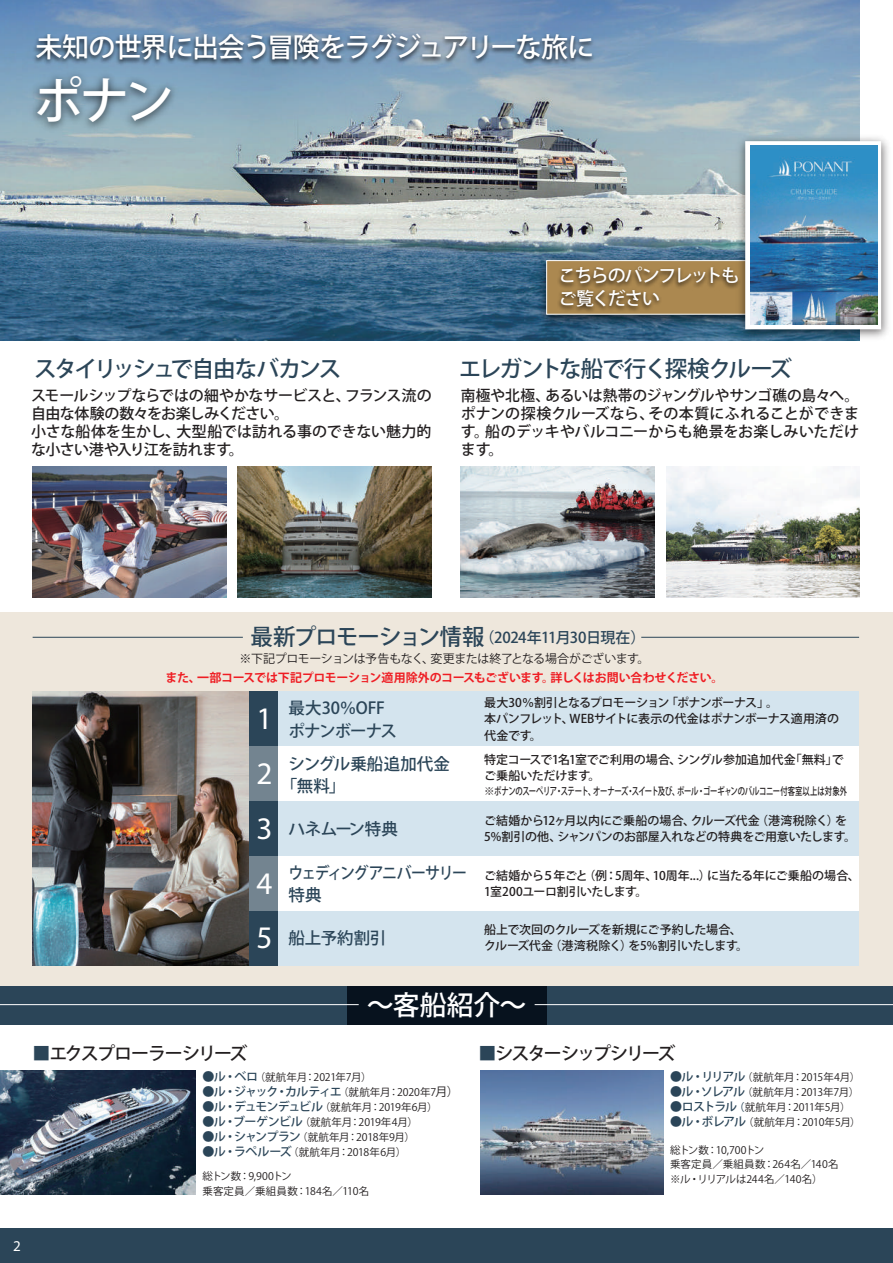
<style>
.page{position:relative;width:893px;height:1263px;background:#fff}
.page>*{position:absolute;margin:0;border:0;box-sizing:border-box;transform-origin:0 0}
.t1{font:500 49.5px "Koz Go Pr 6 N";color:#fff}
.t2{font:31.5px "Myriad Pro";color:#fff}
.t3{font:500 27px "Koz Go Pr 6 N";letter-spacing:-.05em;color:#fff}
.t4{font:500 22.5px "Koz Go Pr 6 N";letter-spacing:-.075em;color:#2b4558}
.t5{font:500 22.5px "Koz Go Pr 6 N";letter-spacing:-.1em;color:#2b4558}
.t6{font:500 18px "Koz Go Pr 6 N";letter-spacing:-.1em;color:#231f20}
.t7{font:500 18px/22.5px "Koz Go Pr 6 N";letter-spacing:-.085em;color:#fff}
.t8{font:500 16.5px/22.5px "Koz Go Pr 6 N";letter-spacing:-.035em;color:#2b4558}
.t9{font:500 16.5px/22.5px "Koz Go Pr 6 N";letter-spacing:-.09em;color:#2b4558;scale:.9 1}
.t10{font:500 16.5px/22.5px "Koz Go Pr 6 N";color:#2b4558}
.t11{font:500 15px/18px "Koz Go Pr 6 N";letter-spacing:-.015em;color:#231f20}
.t12{font:500 15px "Koz Go Pr 6 N";letter-spacing:-.035em;color:#2b4558}
.t13{font:15px "Myriad Pro";color:#fff}
.t14{font:500 12px/16.5px "Koz Go Pr 6 N";letter-spacing:-.02em;color:#231f20}
.t15{font:700 12px "Koz Go Pr 6 N";letter-spacing:-.03em;color:#ee1d23}
.t16{font:12px "Koz Go Pr 6 N";letter-spacing:-.035em;color:#231f20}
.t17{font:500 12px "Koz Go Pro";letter-spacing:-.1em;color:#2b4558}
.t18{font:10.5px/14.2px "Koz Go Pro";color:#231f20}
.t19{font:500 10.5px "Koz Go Pr 6 N";letter-spacing:-.035em;color:#231f20}
.t20{font:10.5px "Koz Go Pro";letter-spacing:-.025em;color:#231f20}
.s1{font-size:22.5px}
.s2{color:#2b4558}
.s3{font-size:12px;color:#2b4558}
.s4{font-weight:500;font-size:12px;color:#2b4558}
.s5{font-weight:400}
.s6{font-weight:400;font-size:10.5px;color:#231f20}
.s7{font-weight:400;color:#231f20}
.s8{font-weight:500;color:#2b4558}
</style>
<div class="page">
<div style="left:0;top:612px;width:893px;height:374px;background:#eee7dc"></div>
<div style="left:0;top:986px;width:893px;height:38px;background:#2b4558"></div>
<div style="left:347px;top:986px;width:200px;height:38px;background:#07121e"></div>
<img style="left:0;top:0;width:859px;height:340px">
<img style="left:29px;top:29px;width:572px;height:80px">
<img style="left:21px;top:64px;width:166px;height:89px">
<img style="left:0;top:1070px;width:195px;height:124px">
<img style="left:480px;top:1070px;width:183px;height:124px">
<hr style="left:641px;top:637px;width:218px;height:1px;background:#2b4558">
<hr style="left:33px;top:637px;width:210px;height:1px;background:#2b4558">
<img style="left:33px;top:466px;width:193px;height:131px">
<img style="left:238px;top:466px;width:193px;height:131px">
<img style="left:461px;top:466px;width:193px;height:131px">
<img style="left:666px;top:466px;width:194px;height:131px">
<hr style="left:0;top:1004px;width:359px;height:1px;background:#fff">
<hr style="left:535px;top:1004px;width:358px;height:1px;background:#fff">
<div style="left:249px;top:691px;width:610px;height:55px;background:#d4e4ee"></div>
<img style="left:33px;top:691px;width:216px;height:275px">
<div style="left:249px;top:691px;width:29px;height:55px;background:#2b4558"></div>
<div style="left:249px;top:801px;width:610px;height:55px;background:#d4e4ee"></div>
<div style="left:249px;top:801px;width:29px;height:55px;background:#2b4558"></div>
<div style="left:249px;top:911px;width:610px;height:55px;background:#d4e4ee"></div>
<div style="left:249px;top:911px;width:29px;height:55px;background:#2b4558"></div>
<div style="left:249px;top:746px;width:610px;height:55px;background:#fff"></div>
<div style="left:249px;top:746px;width:29px;height:55px;background:#738490"></div>
<div style="left:249px;top:856px;width:610px;height:55px;background:#fff"></div>
<div style="left:249px;top:856px;width:29px;height:55px;background:#738490"></div>
<img style="left:533px;top:252px;width:199px;height:80px">
<div style="left:546px;top:260px;width:217px;height:55px;background:#ab8850;border:1px solid #fff"></div>
<img style="left:552px;top:267px;width:180px;height:53px">
<img style="left:732px;top:131px;width:157px;height:210px">
<div style="left:745px;top:141px;width:136px;height:188px;border:9px solid #fff"></div>
<img style="left:750px;top:146px;width:127px;height:179px">
<div style="left:0;top:1228px;width:893px;height:35px;background:#2b4558"></div>
<h3 class="t3" style="left:35px;top:32px;width:561px">未知の世界に出会う冒険をラグジュアリーな旅に</h3>
<h1 class="t1" style="left:34px;top:73px;width:142px">ポナン</h1>
<h3 class="t5" style="left:34px;top:356px;width:308px">スタイリッシュで自由なバカンス</h3>
<p class="t11" style="left:31px;top:387px;width:402px">スモールシップならではの細やかなサービスと、フランス流の自由な体験の数々をお楽しみください。<br>小さな船体を生かし、大型船では訪れる事のできない魅力的な小さい港や入り江を訪れます。</p>
<h3 class="t7" style="left:558px;top:265px;width:182px">こちらのパンフレットもご覧ください</h3>
<h3 class="t4" style="left:459px;top:356px;width:334px">エレガントな船で行く探検クルーズ</h3>
<p class="t11" style="left:461px;top:387px;width:400px;text-align:justify">南極や北極、あるいは熱帯のジャングルやサンゴ礁の島々へ。ポナンの探検クルーズなら、その本質にふれることができます。船のデッキやバルコニーからも絶景をお楽しみいただけます。</p>
<p class="t12" style="left:251px;top:629px;width:396px"><span class="s1">最新プロモーション情報</span>（2024年11月30日現在）</p>
<p class="t16" style="left:240px;top:652px;width:411px">※下記プロモーションは予告もなく、変更または終了となる場合がございます。</p>
<p class="t15" style="left:166px;top:670px;width:559px">また、一部コースでは下記プロモーション適用除外のコースもございます。詳しくはお問い合わせください。</p>
<h3 class="t8" style="left:256px;top:697px;width:142px;text-indent:32px">最大30％OFF<br><sup>1</sup> ポナンボーナス</h3>
<p class="t14" style="left:484px;top:694px;width:356px">最大30％割引となるプロモーション「ポナンボーナス」。<br>本パンフレット、WEBサイトに表示の代金はポナンボーナス適用済の代金です。</p>
<h2 class="t2" style="left:256px;top:756px;width:17px">2</h2>
<h2 class="t2" style="left:256px;top:811px;width:17px">3</h2>
<h2 class="t2" style="left:256px;top:866px;width:17px">4</h2>
<h3 class="t10" style="left:281px;top:753px;width:171px;text-indent:8px">シングル乗船追加代金「無料」</h3>
<h3 class="t8" style="left:289px;top:817px;width:111px">ハネムーン特典</h3>
<h3 class="t9" style="left:289px;top:862px;width:200px">ウェディングアニバーサリー特典</h3>
<p class="t14" style="left:484px;top:751px;width:361px">特定コースで1名1室でご利用の場合、シングル参加追加代金「無料」でご乗船いただけます。</p>
<p class="t19" style="left:484px;top:785px;width:364px">※ポナンのスーペリア・ステート、オーナーズ・スイート及び、ポール・ゴーギャンのバルコニー付客室以上は対象外</p>
<p class="t14" style="left:484px;top:812px;width:373px">ご結婚から12ヶ月以内にご乗船の場合、クルーズ代金（港湾税除く）を<br>5%割引の他、シャンパンのお部屋入れなどの特典をご用意いたします。</p>
<p class="t14" style="left:484px;top:867px;width:377px">ご結婚から５年ごと（例：5周年、10周年...）に当たる年にご乗船の場合、<br>1室200ユーロ割引いたします。</p>
<h2 class="t2" style="left:256px;top:921px;width:17px">5</h2>
<h3 class="t8" style="left:289px;top:927px;width:99px">船上予約割引</h3>
<p class="t14" style="left:484px;top:921px;width:266px">船上で次回のクルーズを新規にご予約した場合、クルーズ代金（港湾税除く）を5%割引いたします。</p>
<h3 class="t3" style="left:367px;top:990px;width:161px">～客船紹介～</h3>
<h3 class="t6" style="left:32px;top:1043px;width:216px"><span class="s2">■</span>エクスプローラーシリーズ</h3>
<h3 class="t6" style="left:478px;top:1043px;width:198px"><span class="s2">■</span>シスターシップシリーズ</h3>
<p class="t18" style="left:202px;top:1070px;width:171px"><span class="s3">●</span><span class="s4">ル・ベロ</span>（就航年月：2021年7月）</p>
<p class="t17" style="left:202px;top:1083px;width:258px"><span class="s5">●</span>ル・ジャック・カルティエ<span class="s6">（就航年月：2020年7</span><span class="s7">月）</span></p>
<p class="t18" style="left:202px;top:1100px;width:237px"><span class="s3">●</span><span class="s4">ル・デュモンデュビル</span>（就航年月：2019年6月）</p>
<p class="t18" style="left:202px;top:1115px;width:217px"><span class="s3">●</span><span class="s4">ル・ブーゲンビル</span>（就航年月：2019年4月）</p>
<p class="t18" style="left:202px;top:1130px;width:214px"><span class="s3">●</span><span class="s4">ル・シャンプラン</span>（就航年月：2018年9月）</p>
<p class="t18" style="left:202px;top:1145px;width:205px"><span class="s3">●</span><span class="s4">ル・ラペルーズ</span>（就航年月：2018年6月）</p>
<p class="t18" style="left:202px;top:1169px;width:168px">総トン数：9,900トン<br>乗客定員／乗組員数：184名／110名</p>
<p class="t18" style="left:670px;top:1070px;width:192px"><span class="s3">●</span><span class="s4">ル・リリアル</span>（就航年月：2015年4月）</p>
<p class="t18" style="left:670px;top:1085px;width:191px"><span class="s3">●</span><span class="s4">ル・ソレアル</span>（就航年月：2013年7月）</p>
<p class="t20" style="left:670px;top:1100px;width:182px"><span class="s3">●</span><span class="s4">ロストラル</span><span class="s8">（</span>就航年月：2011年5月）</p>
<p class="t18" style="left:670px;top:1115px;width:192px"><span class="s3">●</span><span class="s4">ル・ボレアル</span>（就航年月：2010年5月）</p>
<p class="t18" style="left:670px;top:1143px;width:170px">総トン数：10,700トン<br>乗客定員／乗組員数：264名／140名※ル・リリアルは244名／140名）</p>
<p class="t13" style="left:13px;top:1237px;width:9px">2</p>
</div>
